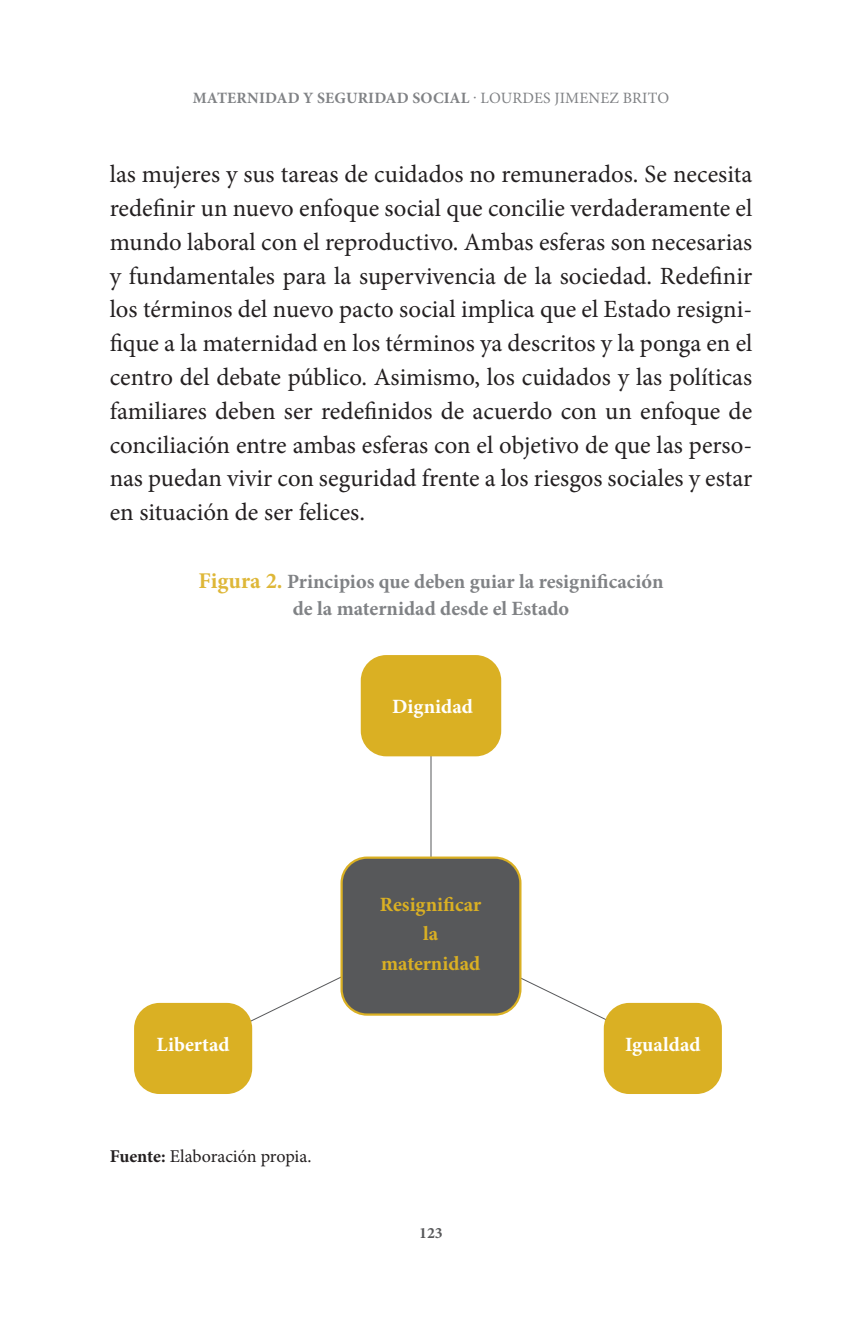
<style>
.page{position:relative;width:862px;height:1340px;background:#fff}
.page>*{position:absolute;margin:0;border:0;box-sizing:border-box;transform-origin:0 0}
.t1{font:24.75px/33.8px "Minion Pro";letter-spacing:-.005em;color:#231f20;text-align:justify}
.t2{font:700 20.25px/27px "Minion Pro";letter-spacing:-.01em;color:#808285;text-align:center}
.t3{font:700 20.25px "Minion Pro";letter-spacing:.005em;color:#fff}
.t4{font:700 20.25px/29.2px "Minion Pro";color:#dab023;text-align:center}
.t5{font:18px "Minion Pro";color:#231f20}
.t6{font:700 15.75px "Minion Pro";letter-spacing:.01em;color:#808285}
.t7{font:700 15.75px "Minion Pro";color:#57585a}
.s1{font-weight:400}
.s2{font-size:22.5px;color:#deb738}
.s3{font-weight:700}
</style>
<div class="page">
<hr style="left:430px;top:751px;width:1px;height:123px;background:#57585a">
<svg style="left:248px;top:977px;width:103px;height:49px"></svg>
<svg style="left:507px;top:971px;width:98px;height:48px"></svg>
<div style="left:360px;top:655px;width:141px;height:101px;background:#dab023;border-radius:26px"></div>
<div style="left:341px;top:857px;width:179px;height:157px;background:#57585a;border-radius:26px"></div>
<div style="left:340px;top:856px;width:181px;height:159px;border:2px solid #dab023;border-radius:26px"></div>
<div style="left:134px;top:1002px;width:118px;height:92px;background:#dab023;border-radius:26px"></div>
<div style="left:603px;top:1002px;width:118px;height:92px;background:#dab023;border-radius:26px"></div>
<p class="t6" style="left:193px;top:86px;width:477px">MATERNIDAD Y SEGURIDAD SOCIAL <span class="s1">· LOURDES JIMENEZ BRITO</span></p>
<p class="t1" style="left:110px;top:158px;width:643px">las mujeres y sus tareas de cuidados no remunerados. Se necesita redefinir un nuevo enfoque social que concilie verdaderamente el mundo laboral con el reproductivo. Ambas esferas son necesarias y fundamentales para la supervivencia de la sociedad. Redefinir los términos del nuevo pacto social implica que el Estado resigni&shy;fique a la maternidad en los términos ya descritos y la ponga en el centro del debate público. Asimismo, los cuidados y las políticas familiares deben ser redefinidos de acuerdo con un enfoque de conciliación entre ambas esferas con el objetivo de que las perso&shy;nas puedan vivir con seguridad frente a los riesgos sociales y estar en situación de ser felices.</p>
<p class="t2" style="left:198px;top:567px;width:466px"><span class="s2">Figura 2.</span> Principios que deben guiar la resignificación de la maternidad desde el Estado</p>
<p class="t3" style="left:392px;top:692px;width:82px">Dignidad</p>
<p class="t4" style="left:379px;top:889px;width:103px">Resignificar la maternidad</p>
<p class="t3" style="left:156px;top:1030px;width:75px">Libertad</p>
<p class="t3" style="left:624px;top:1030px;width:77px">Igualdad</p>
<p class="t5" style="left:110px;top:1143px;width:203px"><span class="s3">Fuente:</span> Elaboración propia.</p>
<p class="t7" style="left:419px;top:1221px;width:25px">123</p>
</div>
